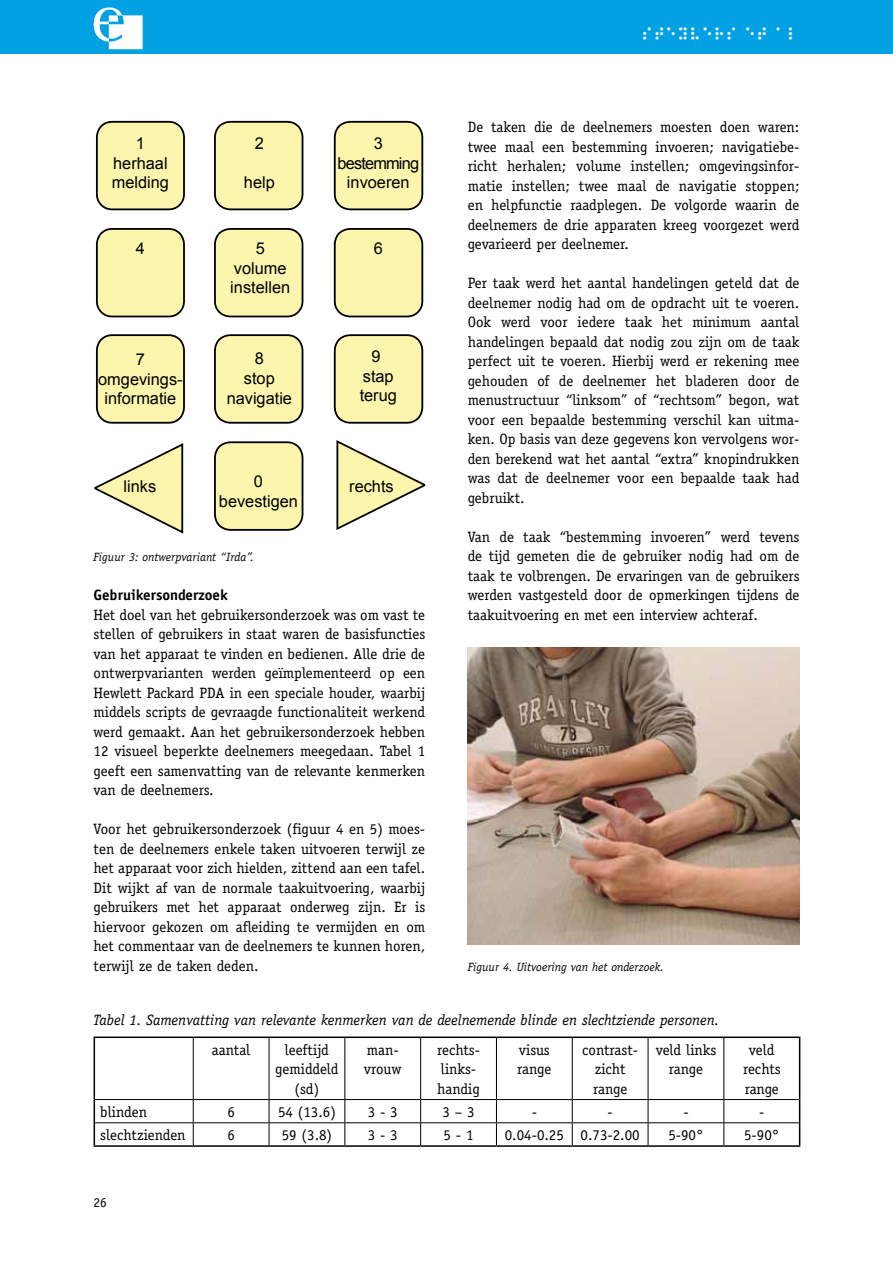
<style>
.page{position:relative;width:893px;height:1263px;background:#fff}
.page>*{position:absolute;margin:0;border:0;box-sizing:border-box;transform-origin:0 0}
.t1{font:16.35px/19.6px "Arial";color:#000;text-align:center}
.t2{font:16.35px/19.6px "Arial";letter-spacing:-.05em;color:#000;text-align:center}
.t3{font:15px/19.5px "Officina Serif LT";color:#000}
.t4{font:italic 15px "Officina Serif LT";color:#000}
.t5{font:15px/19.5px "Officina Serif LT";letter-spacing:-.02em;color:#000;text-align:center}
.t6{font:15px "Braille Normal";color:#fff}
.t7{font:13.5px "Officina Serif LT";color:#000}
.t8{font:italic 12px "Officina Serif LT";color:#000}
.s1{font-family:"Officina Sans LT";font-weight:700}
</style>
<div class="page">
<div style="left:0;top:0;width:893px;height:54px;background:#00a1e2"></div>
<svg style="left:93px;top:7px;width:50px;height:42px"></svg>
<svg style="left:96px;top:120px;width:89px;height:91px;background:#e9e3a4"></svg>
<svg style="left:214px;top:120px;width:90px;height:91px;background:#e9e3a4"></svg>
<svg style="left:333px;top:120px;width:91px;height:91px;background:#eae4a5"></svg>
<svg style="left:96px;top:334px;width:89px;height:90px;background:#e9e3a3"></svg>
<svg style="left:214px;top:334px;width:90px;height:90px;background:#e9e2a3"></svg>
<svg style="left:214px;top:441px;width:90px;height:90px;background:#e9e2a3"></svg>
<svg style="left:333px;top:334px;width:91px;height:90px;background:#eae3a4"></svg>
<svg style="left:96px;top:228px;width:89px;height:90px;background:#e9e3a3"></svg>
<svg style="left:214px;top:228px;width:90px;height:90px;background:#e9e2a3"></svg>
<svg style="left:333px;top:228px;width:91px;height:90px;background:#e9e3a4"></svg>
<svg style="left:336px;top:440px;width:90px;height:90px"></svg>
<svg style="left:94px;top:443px;width:90px;height:91px"></svg>
<hr style="left:193px;top:1038px;width:1px;height:61px;background:#000">
<hr style="left:269px;top:1038px;width:1px;height:61px;background:#000">
<hr style="left:344px;top:1038px;width:1px;height:61px;background:#000">
<hr style="left:420px;top:1038px;width:1px;height:61px;background:#000">
<hr style="left:496px;top:1038px;width:1px;height:61px;background:#000">
<hr style="left:572px;top:1038px;width:1px;height:61px;background:#000">
<hr style="left:648px;top:1038px;width:1px;height:61px;background:#000">
<hr style="left:723px;top:1038px;width:1px;height:61px;background:#000">
<hr style="left:95px;top:1099px;width:98px;height:1px;background:#000">
<hr style="left:193px;top:1099px;width:76px;height:1px;background:#000">
<hr style="left:269px;top:1099px;width:76px;height:1px;background:#000">
<hr style="left:345px;top:1099px;width:76px;height:1px;background:#000">
<hr style="left:421px;top:1099px;width:75px;height:1px;background:#000">
<hr style="left:496px;top:1099px;width:76px;height:1px;background:#000">
<hr style="left:572px;top:1099px;width:76px;height:1px;background:#000">
<hr style="left:648px;top:1099px;width:76px;height:1px;background:#000">
<hr style="left:724px;top:1099px;width:75px;height:1px;background:#000">
<hr style="left:95px;top:1122px;width:98px;height:1px;background:#000">
<hr style="left:193px;top:1122px;width:76px;height:1px;background:#000">
<svg style="left:193px;top:1100px;width:1px;height:45px"></svg>
<hr style="left:269px;top:1122px;width:76px;height:1px;background:#000">
<svg style="left:269px;top:1100px;width:1px;height:45px"></svg>
<hr style="left:345px;top:1122px;width:76px;height:1px;background:#000">
<svg style="left:344px;top:1100px;width:1px;height:45px"></svg>
<hr style="left:421px;top:1122px;width:75px;height:1px;background:#000">
<svg style="left:420px;top:1100px;width:1px;height:45px"></svg>
<hr style="left:496px;top:1122px;width:76px;height:1px;background:#000">
<svg style="left:496px;top:1100px;width:1px;height:45px"></svg>
<hr style="left:572px;top:1122px;width:76px;height:1px;background:#000">
<svg style="left:572px;top:1100px;width:1px;height:45px"></svg>
<hr style="left:648px;top:1122px;width:76px;height:1px;background:#000">
<svg style="left:648px;top:1100px;width:1px;height:45px"></svg>
<hr style="left:724px;top:1122px;width:75px;height:1px;background:#000">
<svg style="left:723px;top:1100px;width:1px;height:45px"></svg>
<hr style="left:94px;top:1036px;width:99px;height:2px;background:#000">
<hr style="left:94px;top:1038px;width:1px;height:61px;background:#000">
<hr style="left:193px;top:1036px;width:76px;height:2px;background:#000">
<hr style="left:269px;top:1036px;width:76px;height:2px;background:#000">
<hr style="left:345px;top:1036px;width:76px;height:2px;background:#000">
<hr style="left:421px;top:1036px;width:75px;height:2px;background:#000">
<hr style="left:496px;top:1036px;width:76px;height:2px;background:#000">
<hr style="left:572px;top:1036px;width:76px;height:2px;background:#000">
<hr style="left:648px;top:1036px;width:76px;height:2px;background:#000">
<hr style="left:724px;top:1036px;width:76px;height:2px;background:#000">
<hr style="left:799px;top:1038px;width:1px;height:61px;background:#000">
<svg style="left:94px;top:1099px;width:1px;height:46px"></svg>
<svg style="left:799px;top:1099px;width:1px;height:46px"></svg>
<hr style="left:94px;top:1145px;width:99px;height:2px;background:#000">
<hr style="left:193px;top:1145px;width:76px;height:2px;background:#000">
<hr style="left:269px;top:1145px;width:76px;height:2px;background:#000">
<hr style="left:345px;top:1145px;width:76px;height:2px;background:#000">
<hr style="left:421px;top:1145px;width:75px;height:2px;background:#000">
<hr style="left:496px;top:1145px;width:76px;height:2px;background:#000">
<hr style="left:572px;top:1145px;width:76px;height:2px;background:#000">
<hr style="left:648px;top:1145px;width:76px;height:2px;background:#000">
<hr style="left:724px;top:1145px;width:76px;height:2px;background:#000">
<img style="left:468px;top:647px;width:331px;height:297px">
<p class="t1" style="left:112px;top:133px;width:59px">1 herhaal melding</p>
<p class="t1" style="left:136px;top:239px;width:11px">4</p>
<p class="t1" style="left:98px;top:349px;width:86px">7 omgevings&shy;informatie</p>
<p class="t1" style="left:255px;top:133px;width:11px">2</p>
<p class="t1" style="left:244px;top:173px;width:32px">help</p>
<p class="t2" style="left:337px;top:133px;width:83px">3 bestemming invoeren</p>
<p class="t1" style="left:256px;top:239px;width:11px">5</p>
<p class="t1" style="left:374px;top:239px;width:11px">6</p>
<p class="t1" style="left:230px;top:258px;width:61px;text-align:left">volume instellen</p>
<p class="t1" style="left:227px;top:349px;width:67px">8<br>stop navigatie</p>
<p class="t1" style="left:360px;top:347px;width:39px">9 stap terug</p>
<p class="t1" style="left:124px;top:476px;width:34px">links</p>
<p class="t1" style="left:219px;top:471px;width:81px">0 bevestigen</p>
<p class="t1" style="left:349px;top:476px;width:46px">rechts</p>
<p class="t8" style="left:94px;top:550px;width:162px">Figuur 3: ontwerpvariant “Irda”.</p>
<p class="t3" style="left:94px;top:585px;width:333px"><span class="s1">Gebruikersonderzoek<br></span>Het doel van het gebruikersonderzoek was om vast te stellen of gebruikers in staat waren de basisfuncties van het apparaat te vinden en bedienen. Alle drie de ontwerpvarianten werden geïmplementeerd op een Hewlett Packard PDA in een speciale houder, waarbij middels scripts de gevraagde functionaliteit werkend werd gemaakt. Aan het gebruikersonderzoek hebben 12 visueel beperkte deelnemers meegedaan. Tabel 1 geeft een samenvatting van de relevante kenmerken van de deelnemers.</p>
<p class="t3" style="left:94px;top:819px;width:333px;text-align:justify">Voor het gebruikersonderzoek (figuur 4 en 5) moes&shy;ten de deelnemers enkele taken uitvoeren terwijl ze het apparaat voor zich hielden, zittend aan een tafel.<br>Dit wijkt af van de normale taakuitvoering, waarbij gebruikers met het apparaat onderweg zijn. Er is hiervoor gekozen om afleiding te vermijden en om het commentaar van de deelnemers te kunnen horen, terwijl ze de taken deden.</p>
<p class="t6" style="left:642px;top:26px;width:159px">Steyvers et al</p>
<p class="t3" style="left:468px;top:117px;width:333px;text-align:justify">De taken die de deelnemers moesten doen waren: twee maal een bestemming invoeren; navigatiebe&shy;richt herhalen; volume instellen; omgevingsinfor&shy;matie instellen; twee maal de navigatie stoppen; en helpfunctie raadplegen. De volgorde waarin de deelnemers de drie apparaten kreeg voorgezet werd gevarieerd per deelnemer.</p>
<p class="t3" style="left:468px;top:273px;width:333px;text-align:justify">Per taak werd het aantal handelingen geteld dat de deelnemer nodig had om de opdracht uit te voeren.<br>Ook werd voor iedere taak het minimum aantal handelingen bepaald dat nodig zou zijn om de taak perfect uit te voeren. Hierbij werd er rekening mee gehouden of de deelnemer het bladeren door de menustructuur “linksom” of “rechtsom” begon, wat voor een bepaalde bestemming verschil kan uitma&shy;ken. Op basis van deze gegevens kon vervolgens wor&shy;den berekend wat het aantal “extra” knopindrukken was dat de deelnemer voor een bepaalde taak had gebruikt.</p>
<p class="t3" style="left:468px;top:527px;width:333px;text-align:justify">Van de taak “bestemming invoeren” werd tevens de tijd gemeten die de gebruiker nodig had om de taak te volbrengen. De ervaringen van de gebruikers werden vastgesteld door de opmerkingen tijdens de taakuitvoering en met een interview achteraf.</p>
<p class="t8" style="left:468px;top:960px;width:198px">Figuur 4. Uitvoering van het onderzoek.</p>
<p class="t4" style="left:94px;top:1011px;width:627px">Tabel 1. Samenvatting van relevante kenmerken van de deelnemende blinde en slechtziende personen.</p>
<p class="t3" style="left:212px;top:1040px;width:40px">aantal</p>
<p class="t3" style="left:275px;top:1040px;width:65px;text-align:center">leeftijd gemiddeld (sd)</p>
<p class="t3" style="left:364px;top:1040px;width:39px">man&shy;vrouw</p>
<p class="t3" style="left:437px;top:1040px;width:44px">rechts&shy;links&shy;handig</p>
<p class="t3" style="left:517px;top:1040px;width:36px">visus range</p>
<p class="t3" style="left:582px;top:1040px;width:58px;text-align:center">contrast&shy;zicht range</p>
<p class="t5" style="left:656px;top:1040px;width:62px">veld links range</p>
<p class="t5" style="left:743px;top:1040px;width:39px">veld rechts range</p>
<p class="t3" style="left:100px;top:1102px;width:48px">blinden</p>
<p class="t3" style="left:227px;top:1102px;width:9px">6</p>
<p class="t3" style="left:278px;top:1102px;width:59px">54 (13.6)</p>
<p class="t3" style="left:368px;top:1102px;width:32px">3 - 3</p>
<p class="t3" style="left:442px;top:1102px;width:34px">3 – 3</p>
<p class="t3" style="left:532px;top:1102px;width:7px">-</p>
<p class="t3" style="left:607px;top:1102px;width:7px">-</p>
<p class="t3" style="left:683px;top:1102px;width:7px">-</p>
<p class="t3" style="left:759px;top:1102px;width:7px">-</p>
<p class="t3" style="left:100px;top:1125px;width:87px">slechtzienden</p>
<p class="t3" style="left:227px;top:1125px;width:9px">6</p>
<p class="t3" style="left:282px;top:1125px;width:52px">59 (3.8)</p>
<p class="t3" style="left:368px;top:1125px;width:32px">3 - 3</p>
<p class="t3" style="left:444px;top:1125px;width:32px">5 - 1</p>
<p class="t3" style="left:505px;top:1125px;width:136px">0.04-0.25 0.73-2.00</p>
<p class="t3" style="left:668px;top:1125px;width:37px">5-90°</p>
<p class="t3" style="left:744px;top:1125px;width:37px">5-90°</p>
<p class="t7" style="left:94px;top:1194px;width:15px">26</p>
</div>
